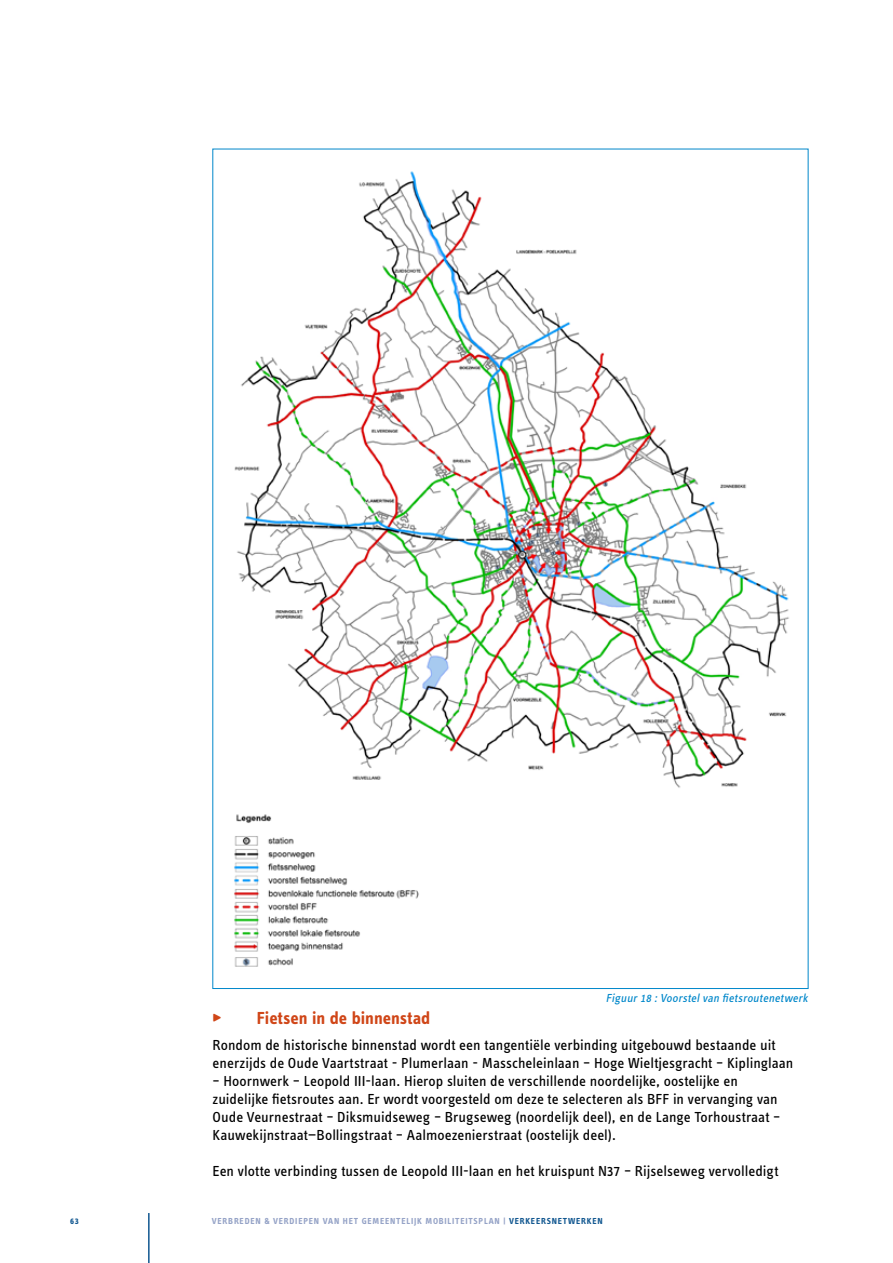
<style>
.page{position:relative;width:893px;height:1263px;background:#fff}
.page>*{position:absolute;margin:0;border:0;box-sizing:border-box;transform-origin:0 0}
.t1{font:700 18px "Info OT Text";color:#d04618}
.t2{font:15px/18px "Info OT Text";color:#000}
.t3{font:italic 12px "Info OT Text";color:#0087ca}
.t4{font:700 9px "Info OT Text";letter-spacing:.085em;color:#94a2c6}
.t5{font:700 9px "Info OT Text";color:#115790}
.s1{color:#115790}
</style>
<div class="page">
<hr style="left:148px;top:1213px;width:2px;height:50px;background:#115790">
<img style="left:234px;top:171px;width:555px;height:796px">
<p class="t3" style="left:606px;top:991px;width:206px">Figuur18 :Voorstelvan fietsroutenetwerk</p>
<p class="t1" style="left:213px;top:1007px;width:10px">‣</p>
<p class="t1" style="left:257px;top:1007px;width:175px">Fietsen in de binnenstad</p>
<p class="t2" style="left:213px;top:1036px;width:582px">Rondom de historische binnenstad wordt een tangentiële verbinding uitgebouwd bestaande uit enerzijds de Oude Vaartstraat - Plumerlaan - Masscheleinlaan – Hoge Wieltjesgracht – Kiplinglaan</p>
<p class="t2" style="left:213px;top:1072px;width:569px">– Hoornwerk – Leopold III-laan. Hierop sluiten de verschillende noordelijke, oostelijke en zuidelijke fietsroutes aan. Er wordt voorgesteld om deze te selecteren als BFF in vervanging van Oude Veurnestraat – Diksmuidseweg – Brugseweg (noordelijk deel), en de Lange Torhoustraat – Kauwekijnstraat—Bollingstraat – Aalmoezenierstraat (oostelijk deel).</p>
<p class="t2" style="left:213px;top:1162px;width:567px">Een vlotte verbinding tussen de Leopold III-laan en het kruispunt N37 – Rijselseweg vervolledigt</p>
<p class="t5" style="left:70px;top:1215px;width:10px">63</p>
<p class="t4" style="left:212px;top:1215px;width:392px">VERBREDEN &amp; VERDIEPEN VAN HET GEMEENTELIJK MOBILITEITSPLAN | <span class="s1">VERKEERSNETWERKEN</span></p>
</div>
